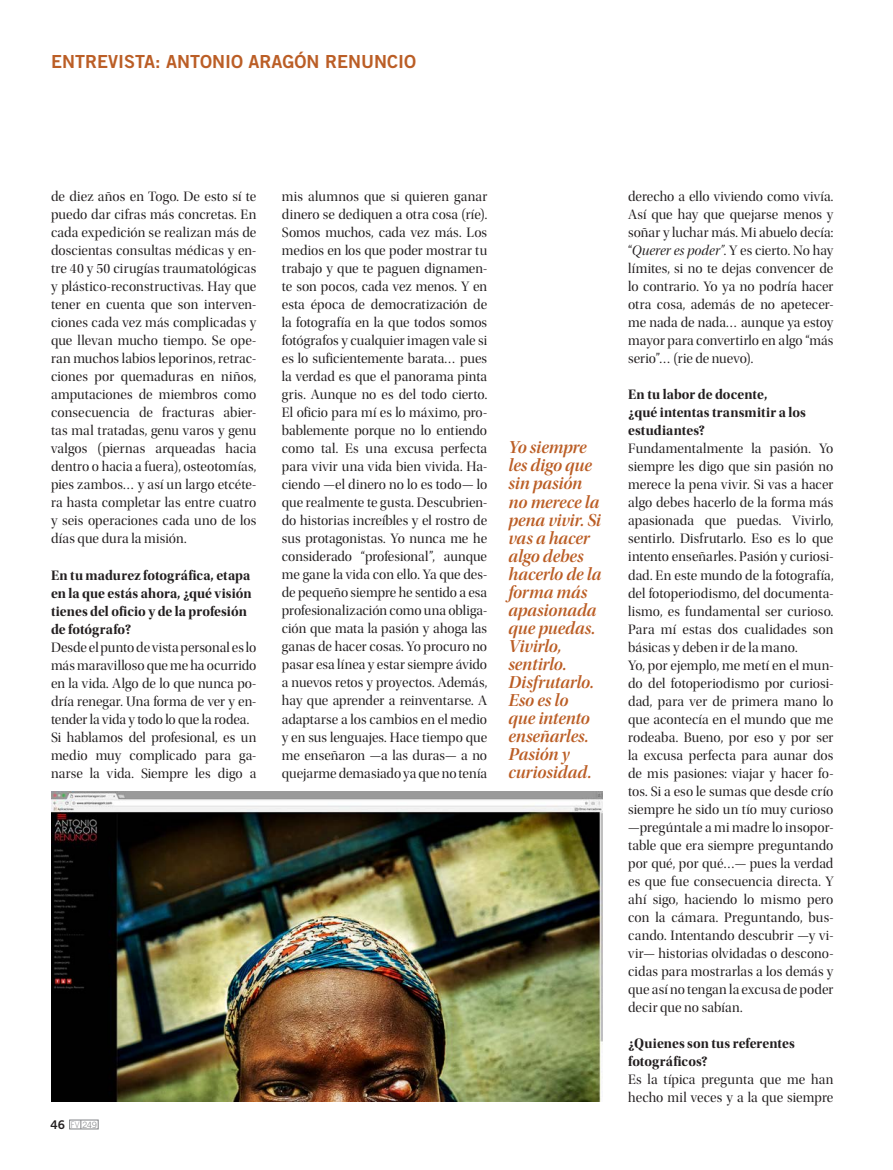
<style>
.page{position:relative;width:893px;height:1170px;background:#fff}
.page>*{position:absolute;margin:0;border:0;box-sizing:border-box;transform-origin:0 0}
.Sumarios{font:18px/18px "Utopia Std Semibold Disp It";color:#bb5e26}
.t1{font:18px "Trade Gothic LT Std Bd 2";color:#bb5e26}
.t2{font:14.25px/18px "Utopia Std Disp";color:#231f20;text-align:justify}
.Pregunta{font:14.25px/18px "Utopia Std Bold Disp";letter-spacing:.005em;color:#231f20}
.t3{font:300 8.7px "Trade Gothic LT Std";color:#808285}
.s1{font-family:"Trade Gothic LT Std Bd 2";font-weight:400;font-size:12px;color:#231f20}
.s2{font-family:"Futura Std"}
.s3{font-family:"Utopia Std Disp It"}
</style>
<div class="page">
<div style="left:69px;top:1119px;width:29px;height:9px;border:1px solid #808285"></div>
<img style="left:51px;top:791px;width:552px;height:310px">
<p class="t1" style="left:51px;top:50px;width:366px">ENTREVISTA: ANTONIO ARAGÓN RENUNCIO</p>
<p class="t2" style="left:51px;top:188px;width:207px">de diez años en Togo. De esto sí te puedo dar cifras más concretas. En cada expedición se realizan más de doscientas consultas médicas y en&shy;tre 40 y 50 cirugías traumatológicas y plástico-reconstructivas. Hay que tener en cuenta que son interven&shy;ciones cada vez más complicadas y que llevan mucho tiempo. Se ope&shy;ran muchos labios leporinos, retrac&shy;ciones por quemaduras en niños, amputaciones de miembros como consecuencia de fracturas abier&shy;tas mal tratadas, genu varos y genu valgos (piernas arqueadas hacia dentro o hacia a fuera), osteotomías, pies zambos… y así un largo etcéte&shy;ra hasta completar las entre cuatro y seis operaciones cada uno de los días que dura la misión.</p>
<p class="Pregunta" style="left:51px;top:566px;width:202px">En tu madurez fotográfica, etapa en la que estás ahora, ¿qué visión tienes del oficio y de la profesión de fotógrafo?</p>
<p class="t2" style="left:51px;top:638px;width:207px">Desde el punto de vista personal es lo más maravilloso que me ha ocurrido en la vida. Algo de lo que nunca po&shy;dría renegar. Una forma de ver y en&shy;tender la vida y todo lo que la rodea.</p>
<p class="t2" style="left:51px;top:728px;width:207px">Si hablamos del profesional, es un medio muy complicado para ga&shy;narse la vida. Siempre les digo a</p>
<p class="t3" style="left:50px;top:1119px;width:48px"><span class="s1">46</span> <span class="s2">FV</span> 249</p>
<p class="t2" style="left:282px;top:188px;width:207px">mis alumnos que si quieren ganar dinero se dediquen a otra cosa (ríe).<br>Somos muchos, cada vez más. Los medios en los que poder mostrar tu trabajo y que te paguen dignamen&shy;te son pocos, cada vez menos. Y en esta época de democratización de la fotografía en la que todos somos fotógrafos y cualquier imagen vale si es lo suficientemente barata… pues la verdad es que el panorama pinta gris. Aunque no es del todo cierto.<br>El oficio para mí es lo máximo, pro&shy;bablemente porque no lo entiendo como tal. Es una excusa perfecta para vivir una vida bien vivida. Ha&shy;ciendo —el dinero no lo es todo— lo que realmente te gusta. Descubrien&shy;do historias increíbles y el rostro de sus protagonistas. Yo nunca me he considerado “profesional”, aunque me gane la vida con ello. Ya que des&shy;de pequeño siempre he sentido a esa profesionalización como una obliga&shy;ción que mata la pasión y ahoga las ganas de hacer cosas. Yo procuro no pasar esa línea y estar siempre ávido a nuevos retos y proyectos. Además, hay que aprender a reinventarse. A adaptarse a los cambios en el medio y en sus lenguajes. Hace tiempo que me enseñaron —a las duras— a no quejarme demasiado ya que no tenía</p>
<p class="t2" style="left:628px;top:188px;width:207px">derecho a ello viviendo como vivía.<br>Así que hay que quejarse menos y soñar y luchar más. Mi abuelo decía: “<span class="s3">Querer es poder”</span>. Y es cierto. No hay límites, si no te dejas convencer de lo contrario. Yo ya no podría hacer otra cosa, además de no apetecer&shy;me nada de nada… aunque ya estoy mayor para convertirlo en algo “más serio”… (rie de nuevo).</p>
<p class="Pregunta" style="left:628px;top:386px;width:179px">En tu labor de docente,<br>¿qué intentas transmitir a los estudiantes?</p>
<p class="t2" style="left:628px;top:440px;width:207px">Fundamentalmente la pasión. Yo siempre les digo que sin pasión no merece la pena vivir. Si vas a hacer algo debes hacerlo de la forma más apasionada que puedas. Vivirlo, sentirlo. Disfrutarlo. Eso es lo que intento enseñarles. Pasión y curiosi&shy;dad. En este mundo de la fotografía, del fotoperiodismo, del documenta&shy;lismo, es fundamental ser curioso.<br>Para mí estas dos cualidades son básicas y deben ir de la mano.</p>
<p class="t2" style="left:628px;top:656px;width:207px">Yo, por ejemplo, me metí en el mun&shy;do del fotoperiodismo por curiosi&shy;dad, para ver de primera mano lo que acontecía en el mundo que me rodeaba. Bueno, por eso y por ser la excusa perfecta para aunar dos de mis pasiones: viajar y hacer fo&shy;tos. Si a eso le sumas que desde crío siempre he sido un tío muy curioso —pregúntale a mi madre lo insopor&shy;table que era siempre preguntando por qué, por qué…— pues la verdad es que fue consecuencia directa. Y ahí sigo, haciendo lo mismo pero con la cámara. Preguntando, bus&shy;cando. Intentando descubrir —y vi&shy;vir— historias olvidadas o descono&shy;cidas para mostrarlas a los demás y que así no tengan la excusa de poder decir que no sabían.</p>
<p class="Pregunta" style="left:628px;top:1034px;width:168px">¿Quienes son tus referentes fotográficos?</p>
<p class="t2" style="left:628px;top:1070px;width:207px">Es la típica pregunta que me han hecho mil veces y a la que siempre</p>
<p class="Sumarios" style="left:509px;top:439px;width:94px">Yo siempre les digo que sin pasión no merece la pena vivir. Si vas a hacer algo debes hacerlo de la forma más apasionada que puedas.<br>Vivirlo, sentirlo.<br>Disfrutarlo.<br>Eso es lo<br>que intento enseñarles.<br>Pasión y curiosidad.</p>
</div>
